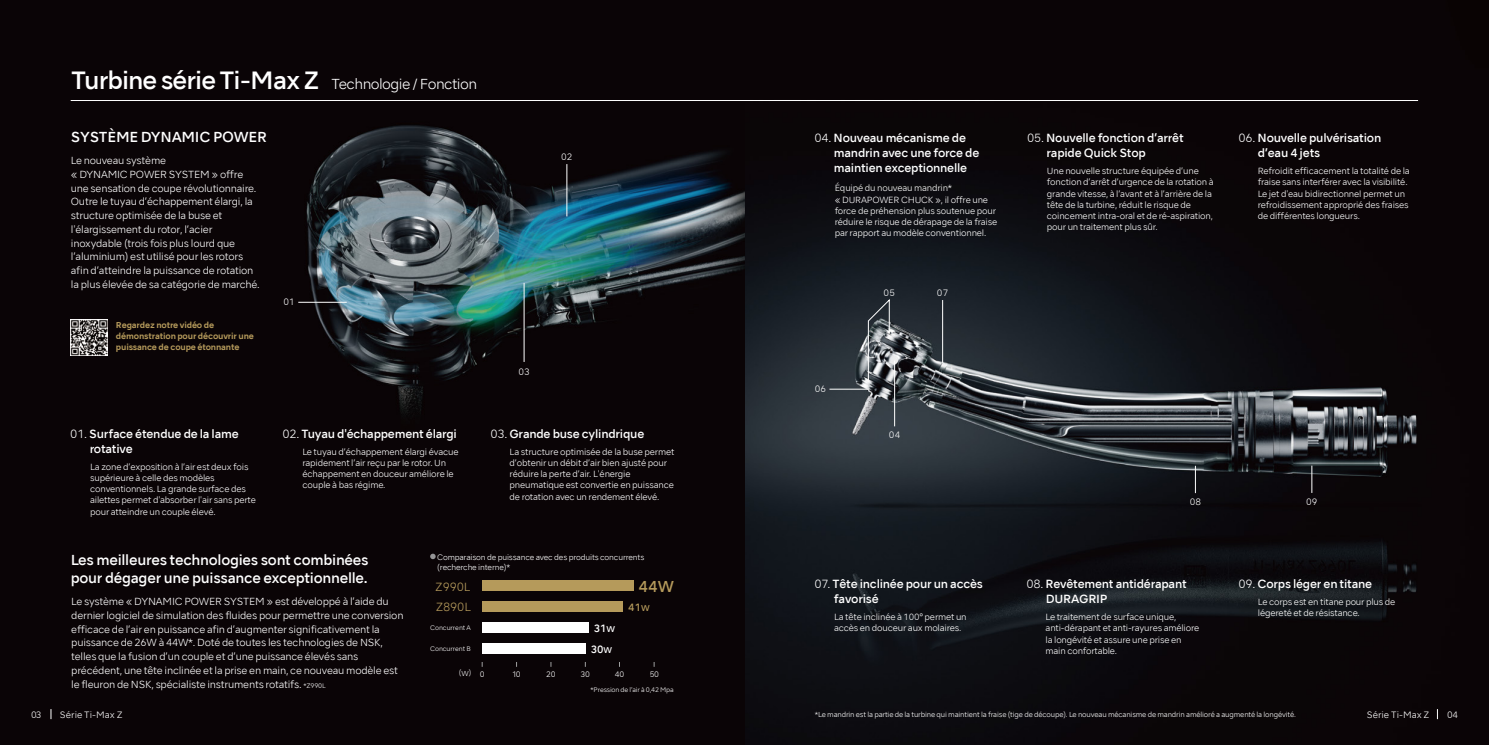
<style>
.page{position:relative;width:1489px;height:745px;background:#fff}
.page>*{position:absolute;margin:0;border:0;box-sizing:border-box;transform-origin:0 0}
.t1{font:500 15px "NSKTSRE";color:#b59a5b}
.t2{font:500 13.75px/17.5px "NSKTSRE";letter-spacing:-.02em;color:#fff}
.t3{font:300 13.75px "NSKTSRE";letter-spacing:-.04em;color:#fff}
.t4{font:500 11.25px/15px "NSKTSRE";letter-spacing:-.02em;color:#fff}
.t5{font:300 11.25px "NSKTSRE";letter-spacing:-.015em;color:#b59a5b}
.t6{font:500 10px/20.8px "NSKTSRE";color:#fff;text-align:center}
.t7{font:500 10px "NSKTSRE";color:#b59a5b}
.t8{font:300 9.75px/13.8px "NSKTSRE";letter-spacing:-.02em;color:#fff}
.t9{font:300 8.75px "NSKTSRE";letter-spacing:.01em;color:#fff}
.t10{font:300 8.5px/11.2px "NSKTSRE";letter-spacing:-.02em;color:#fff}
.t11{font:700 8.12px/11.2px "NSKTSRE";letter-spacing:-.02em;color:#b59a5b}
.t12{font:300 7.5px/10px "NSKTSRE";letter-spacing:-.02em;color:#fff}
.t13{font:300 6.88px "NSKTSRE";letter-spacing:-.02em;color:#fff}
.t14{font:300 6.25px "NSKTSRE";letter-spacing:-.015em;color:#fff}
.s1{font-weight:500;font-size:23.75px}
.s2{font-weight:300}
.s3{font-size:8px}
.s4{font-size:6.25px}
</style>
<div class="page">
<img style="left:0;top:0;width:1488px;height:744px">
<hr style="left:71px;top:100px;width:1346px;height:1px;background:#fff">
<svg style="left:430px;top:553px;width:5px;height:6px"></svg>
<div style="left:482px;top:580px;width:151px;height:10px;background:#b59a5b"></div>
<div style="left:482px;top:622px;width:107px;height:10px;background:#fff"></div>
<div style="left:482px;top:601px;width:141px;height:10px;background:#b59a5b"></div>
<div style="left:482px;top:643px;width:103px;height:10px;background:#fff"></div>
<img style="left:71px;top:319px;width:36px;height:36px">
<svg style="left:868px;top:299px;width:21px;height:81px"></svg>
<hr style="left:942px;top:300px;width:1px;height:63px;background:#fff">
<svg style="left:1311px;top:465px;width:1px;height:27px"></svg>
<svg style="left:1195px;top:465px;width:1px;height:28px"></svg>
<hr style="left:829px;top:388px;width:40px;height:1px;background:#fff">
<hr style="left:894px;top:360px;width:1px;height:66px;background:#fff">
<hr style="left:566px;top:164px;width:1px;height:52px;background:#fff">
<hr style="left:524px;top:283px;width:1px;height:79px;background:#fff">
<hr style="left:298px;top:302px;width:49px;height:1px;background:#fff">
<h2 class="t3" style="left:71px;top:75px;width:407px"><span class="s1">Turbine série Ti-Max Z</span> Technologie / Fonction</h2>
<h2 class="t2" style="left:71px;top:128px;width:197px">SYSTÈME DYNAMIC POWER</h2>
<p class="t8" style="left:71px;top:153px;width:190px">Le nouveau système<br>« DYNAMIC POWER SYSTEM » offre une sensation de coupe révolutionnaire.<br>Outre le tuyau d’échappement élargi, la structure optimisée de la buse et l'élargissement du rotor, l’acier inoxydable (trois fois plus lourd que l’aluminium) est utilisé pour les rotors afin d’atteindre la puissance de rotation la plus élevée de sa catégorie de marché.</p>
<p class="t11" style="left:116px;top:319px;width:139px">Regardez notre vidéo de démonstration pour découvrir une puissance de coupe étonnante</p>
<p class="t9" style="left:283px;top:296px;width:13px">01</p>
<p class="t9" style="left:561px;top:150px;width:13px">02</p>
<p class="t9" style="left:518px;top:365px;width:13px">03</p>
<h3 class="t4" style="left:90px;top:425px;width:150px;text-indent:-19px"><span class="s2">01.</span> Surface étendue de la lame rotative</h3>
<p class="t10" style="left:90px;top:460px;width:167px">La zone d’exposition à l’air est deux fois supérieure à celle des modèles conventionnels. La grande surface des ailettes permet d'absorber l'air sans perte pour atteindre un couple élevé.</p>
<h3 class="t4" style="left:282px;top:425px;width:176px"><span class="s2">02.</span> Tuyau d'échappement élargi</h3>
<p class="t10" style="left:302px;top:445px;width:158px">Le tuyau d’échappement élargi évacue rapidement l’air reçu par le rotor. Un échappement en douceur améliore le couple à bas régime.</p>
<h3 class="t4" style="left:490px;top:425px;width:155px"><span class="s2">03.</span> Grande buse cylindrique</h3>
<p class="t10" style="left:509px;top:445px;width:166px">La structure optimisée de la buse permet d’obtenir un débit d’air bien ajusté pour réduire la perte d’air. L'énergie pneumatique est convertie en puissance de rotation avec un rendement élevé.</p>
<h3 class="t4" style="left:834px;top:130px;width:147px;text-indent:-19px"><span class="s2">04.</span> Nouveau mécanisme de mandrin avec une force de maintien exceptionnelle</h3>
<p class="t10" style="left:834px;top:182px;width:164px">Équipé du nouveau mandrin*<br>« DURAPOWER CHUCK », il offre une force de préhension plus soutenue pour réduire le risque de dérapage de la fraise par rapport au modèle conventionnel.</p>
<p class="t9" style="left:883px;top:286px;width:13px">05</p>
<p class="t9" style="left:936px;top:286px;width:13px">07</p>
<h3 class="t4" style="left:1046px;top:130px;width:139px;text-indent:-19px"><span class="s2">05.</span> Nouvelle fonction d’arrêt rapide Quick Stop</h3>
<p class="t10" style="left:1046px;top:165px;width:168px">Une nouvelle structure équipée d’une fonction d’arrêt d’urgence de la rotation à grande vitesse, à l’avant et à l’arrière de la tête de la turbine, réduit le risque de coincement intra-oral et de ré-aspiration, pour un traitement plus sûr.</p>
<h3 class="t4" style="left:1257px;top:130px;width:125px;text-indent:-19px"><span class="s2">06.</span> Nouvelle pulvérisation d’eau 4 jets</h3>
<p class="t10" style="left:1257px;top:165px;width:154px">Refroidit efficacement la totalité de la fraise sans interférer avec la visibilité.<br>Le jet d'eau bidirectionnel permet un refroidissement approprié des fraises de différentes longueurs.</p>
<p class="t9" style="left:814px;top:383px;width:13px">06</p>
<p class="t9" style="left:889px;top:428px;width:13px">04</p>
<p class="t9" style="left:1189px;top:495px;width:13px">08</p>
<p class="t9" style="left:1306px;top:495px;width:13px">09</p>
<h2 class="t2" style="left:71px;top:550px;width:299px">Les meilleures technologies sont combinées pour dégager une puissance exceptionnelle.</h2>
<p class="t12" style="left:437px;top:551px;width:209px">Comparaison de puissance avec des produits concurrents (recherche interne)*</p>
<h3 class="t4" style="left:1026px;top:575px;width:162px"><span class="s2">08.</span> Revêtement antidérapant</h3>
<h3 class="t4" style="left:834px;top:575px;width:150px;text-indent:-19px"><span class="s2">07.</span> Tête inclinée pour un accès favorisé</h3>
<h3 class="t5" style="left:435px;top:578px;width:37px">Z990L</h3>
<h1 class="t1" style="left:638px;top:576px;width:37px">44W</h1>
<p class="t7" style="left:628px;top:599px;width:23px">41<span class="s3">W</span></p>
<p class="t6" style="left:590px;top:617px;width:26px">31<span class="s3">W<br></span>30<span class="s3">W</span></p>
<p class="t12" style="left:479px;top:668px;width:6px">0</p>
<p class="t12" style="left:512px;top:668px;width:10px">10</p>
<p class="t12" style="left:546px;top:668px;width:11px">20</p>
<p class="t12" style="left:580px;top:668px;width:11px">30</p>
<p class="t12" style="left:615px;top:668px;width:11px">40</p>
<p class="t12" style="left:649px;top:668px;width:11px">50</p>
<p class="t8" style="left:71px;top:594px;width:319px">Le système « DYNAMIC POWER SYSTEM » est développé à l’aide du</p>
<h3 class="t4" style="left:1045px;top:590px;width:63px">DURAGRIP</h3>
<p class="t8" style="left:71px;top:608px;width:334px">dernier logiciel de simulation des fluides pour permettre une conversion efficace de l’air en puissance afin d’augmenter significativement la puissance de 26W à 44W*. Doté de toutes les technologies de NSK, telles que la fusion d’un couple et d’une puissance élevés sans précédent, une tête inclinée et la prise en main, ce nouveau modèle est le fleuron de NSK, spécialiste instruments rotatifs. <span class="s4">*Z990L</span></p>
<h3 class="t5" style="left:435px;top:598px;width:37px">Z890L</h3>
<p class="t10" style="left:834px;top:611px;width:134px">La tête inclinée à 100° permet un accès en douceur aux molaires.</p>
<p class="t10" style="left:1045px;top:611px;width:155px">Le traitement de surface unique, anti-dérapant et anti-rayures améliore la longévité et assure une prise en main confortable.</p>
<p class="t14" style="left:430px;top:623px;width:42px">Concurrent A</p>
<p class="t14" style="left:430px;top:644px;width:42px">Concurrent B</p>
<p class="t13" style="left:459px;top:667px;width:14px">(W)</p>
<p class="t14" style="left:590px;top:685px;width:85px">*Pression de l’air à 0,42 Mpa</p>
<h3 class="t4" style="left:1238px;top:575px;width:135px"><span class="s2">09.</span> Corps léger en titane</h3>
<p class="t10" style="left:1257px;top:596px;width:139px">Le corps est en titane pour plus de légereté et de résistance.</p>
<p class="t9" style="left:31px;top:708px;width:12px">03</p>
<p class="t9" style="left:60px;top:708px;width:64px">Série Ti-Max Z</p>
<p class="t9" style="left:1366px;top:708px;width:64px">Série Ti-Max Z</p>
<p class="t9" style="left:1446px;top:708px;width:12px">04</p>
<p class="t13" style="left:814px;top:709px;width:482px">*Le mandrin est la partie de la turbine qui maintient la fraise (tige de découpe). Le nouveau mécanisme de mandrin amélioré a augmenté la longévité.</p>
</div>
